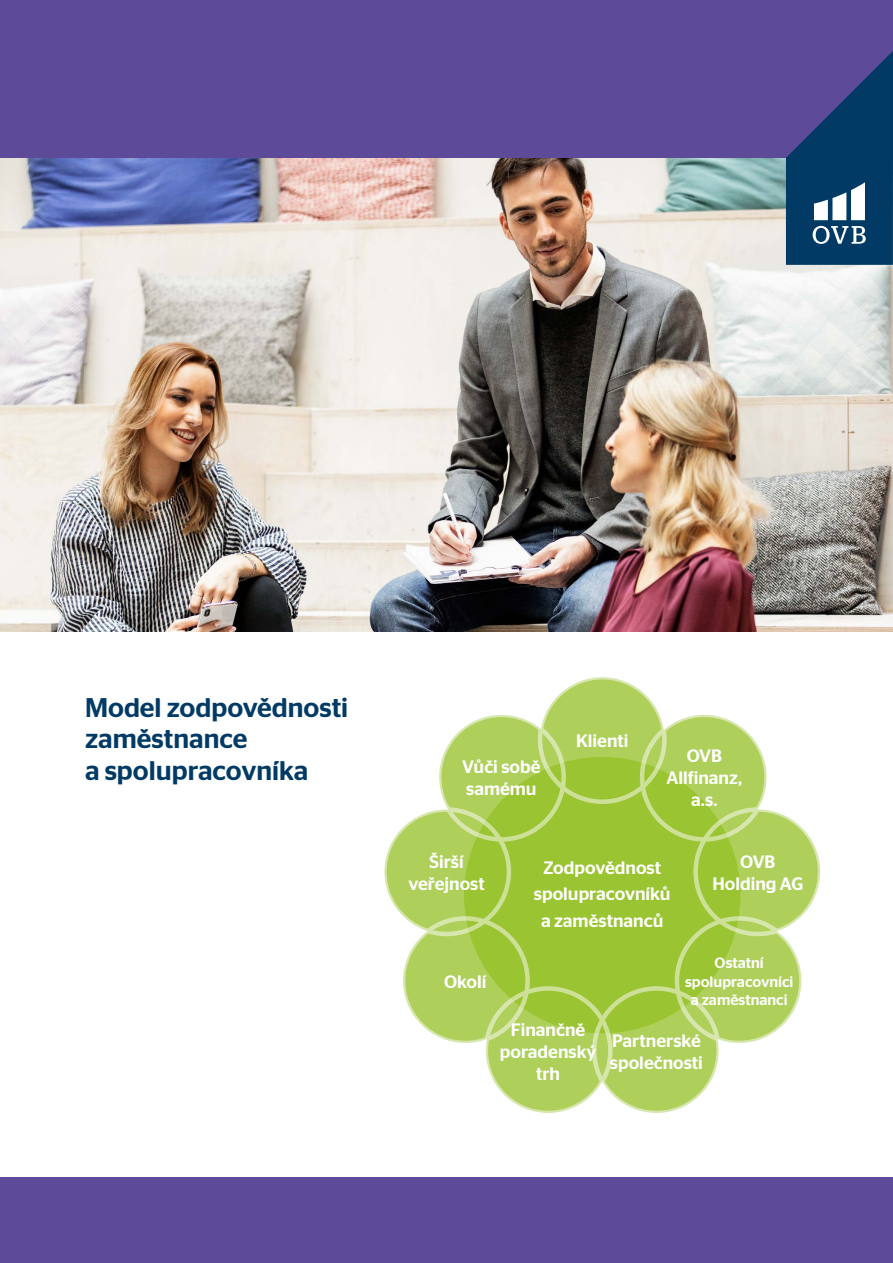
<style>
.page{position:relative;width:893px;height:1263px;background:#fff}
.page>*{position:absolute;margin:0;border:0;box-sizing:border-box;transform-origin:0 0}
.t1{font:500 27px/31.5px "Stag Sans LCG";color:#003a65}
.t2{font:500 18px/21.9px "Stag Sans LCG";color:#fff;text-align:center}
.t3{font:500 15px/18.6px "Stag Sans LCG";color:#fff;text-align:center}
</style>
<div class="page">
<img style="left:0;top:158px;width:893px;height:473px">
<div style="left:0;top:1178px;width:893px;height:85px;background:#5d4b9a"></div>
<div style="left:0;top:0;width:893px;height:158px;background:#5d4b9a"></div>
<svg style="left:786px;top:51px;width:107px;height:214px"></svg>
<div style="left:464px;top:757px;width:276px;height:276px;background:#9ac431;border-radius:50%"></div>
<svg style="left:540px;top:677px;width:124px;height:125px;fill:#aecf5a"></svg>
<svg style="left:642px;top:715px;width:125px;height:124px;fill:#aecf5a"></svg>
<svg style="left:439px;top:715px;width:125px;height:124px;fill:#aecf5a"></svg>
<svg style="left:696px;top:809px;width:124px;height:125px;fill:#aecf5a"></svg>
<svg style="left:384px;top:809px;width:125px;height:125px;fill:#aecf5a"></svg>
<svg style="left:677px;top:918px;width:124px;height:125px;fill:#aecf5a"></svg>
<svg style="left:403px;top:918px;width:125px;height:125px;fill:#aecf5a"></svg>
<svg style="left:594px;top:988px;width:125px;height:125px;fill:#aecf5a"></svg>
<svg style="left:486px;top:988px;width:124px;height:125px;fill:#aecf5a"></svg>
<div style="left:538px;top:675px;width:129px;height:129px;border:4px solid #fff;border-radius:50%"></div>
<div style="left:640px;top:713px;width:129px;height:129px;border:4px solid #fff;border-radius:50%"></div>
<div style="left:437px;top:713px;width:129px;height:129px;border:4px solid #fff;border-radius:50%"></div>
<div style="left:693px;top:807px;width:129px;height:129px;border:4px solid #fff;border-radius:50%"></div>
<div style="left:382px;top:807px;width:129px;height:129px;border:4px solid #fff;border-radius:50%"></div>
<div style="left:675px;top:916px;width:129px;height:129px;border:4px solid #fff;border-radius:50%"></div>
<div style="left:401px;top:916px;width:129px;height:129px;border:4px solid #fff;border-radius:50%"></div>
<div style="left:592px;top:986px;width:129px;height:129px;border:4px solid #fff;border-radius:50%"></div>
<div style="left:484px;top:986px;width:129px;height:129px;border:4px solid #fff;border-radius:50%"></div>
<h1 class="t1" style="left:85px;top:690px;width:265px">Model zodpovědnosti zaměstnance<br>a spolupracovníka</h1>
<p class="t2" style="left:462px;top:755px;width:80px;text-align:left">Vůči sobě samému</p>
<p class="t2" style="left:576px;top:728px;width:54px">Klienti</p>
<p class="t2" style="left:666px;top:744px;width:77px">OVB<br>Allfinanz, a.s.</p>
<p class="t2" style="left:409px;top:849px;width:78px">Širší veřejnost</p>
<p class="t2" style="left:444px;top:969px;width:44px">Okolí</p>
<p class="t2" style="left:534px;top:853px;width:138px;line-height:26.4px">Zodpovědnost spolupracovníků a zaměstnanců</p>
<p class="t2" style="left:712px;top:849px;width:93px">OVB<br>Holding AG</p>
<p class="t3" style="left:685px;top:952px;width:110px">Ostatní spolupracovníci a zaměstnanci</p>
<p class="t2" style="left:500px;top:1017px;width:98px">Finančně poradenský trh</p>
<p class="t2" style="left:610px;top:1028px;width:95px;text-align:left">Partnerské společnosti</p>
</div>
